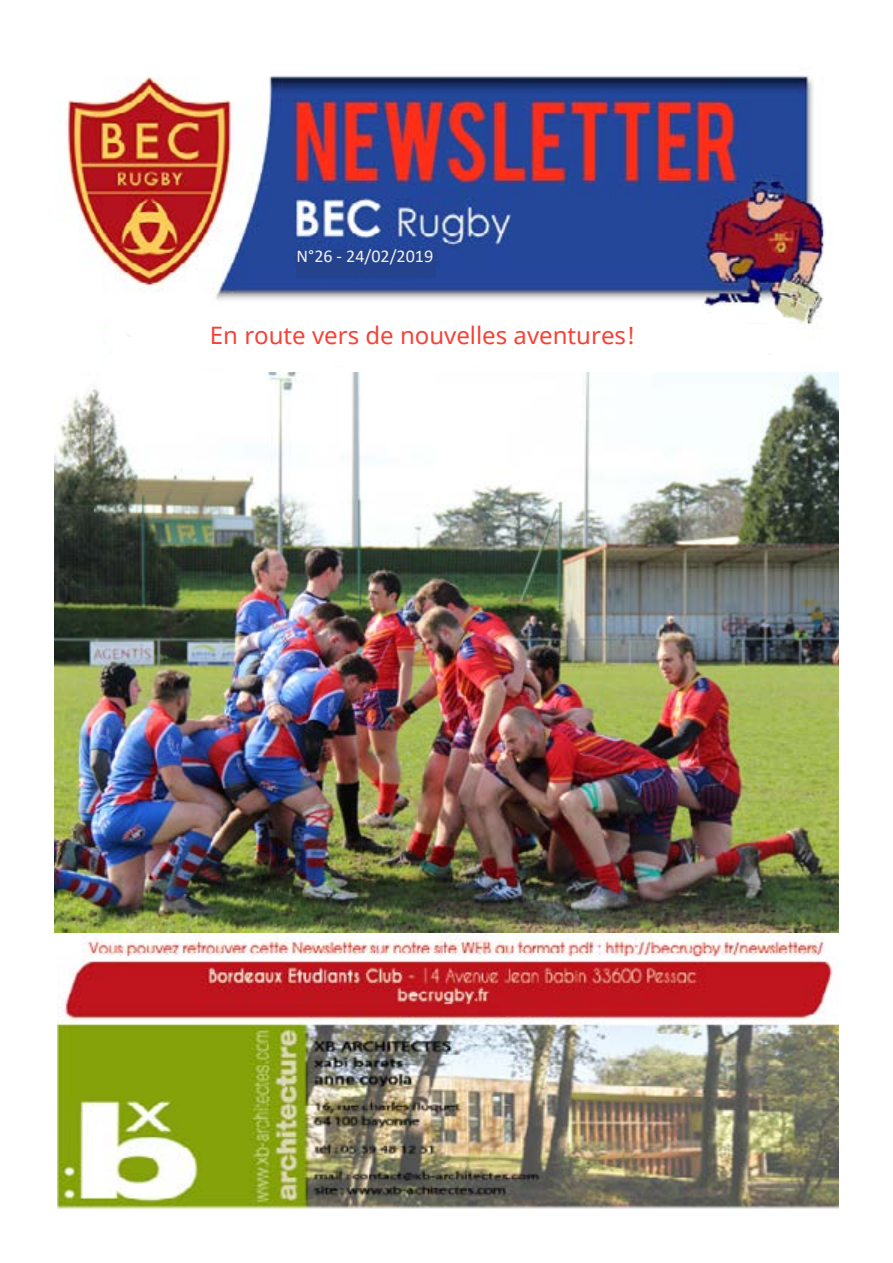
<style>
.page{position:relative;width:893px;height:1263px;background:#fff}
.page>*{position:absolute;margin:0;border:0;box-sizing:border-box;transform-origin:0 0}
.t1{font:24px "Noto Sans";color:#f44336}
.t2{font:700 24px "Myriad Pro";color:#e73232}
.t3{font:18px "Calibri";color:#f0f0f1}
</style>
<div class="page">
<img style="left:58px;top:75px;width:767px;height:250px">
<img style="left:57px;top:933px;width:782px;height:276px">
<div style="left:297px;top:249px;width:139px;height:28px;background:#24438c"></div>
<img style="left:54px;top:372px;width:785px;height:561px">
<svg style="left:99px;top:290px;width:706px;height:94px"></svg>
<svg style="left:97px;top:317px;width:625px;height:68px"></svg>
<p class="t3" style="left:297px;top:244px;width:138px">N°26 - 24/02/2019</p>
<p class="t1" style="left:210px;top:318px;width:427px">En route vers de nouvelles aventures!</p>
<p class="t2" style="left:321px;top:322px;width:252px">Du Mieux Quand Même</p>
</div>
